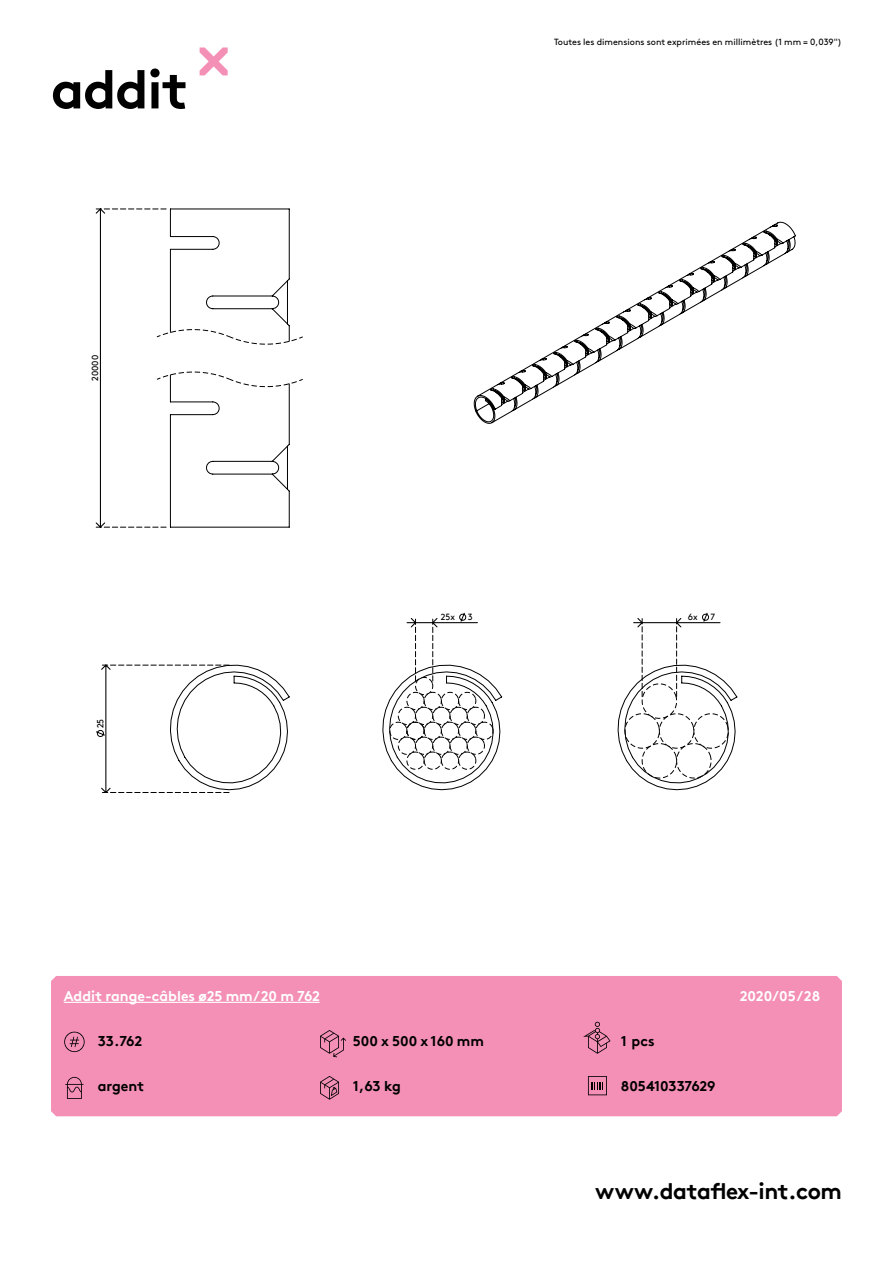
<style>
.page{position:relative;width:893px;height:1263px;background:#fff}
.page>*{position:absolute;margin:0;border:0;box-sizing:border-box;transform-origin:0 0}
.hoofdstuk{font:700 54px "Brown Pro TT";letter-spacing:-.02em;color:#000}
.t1{font:700 22.5px "Brown Pro TT";letter-spacing:-.02em;color:#000}
.specificaties{font:700 14.25px "Brown Pro TT";color:#000}
.t2{font:700 14.25px "Brown Pro TT";color:#fff}
.t3{font:9px "Brown";color:#000}
.t4{font:9px "Brown Pro TT Regular Alt";color:#000}
</style>
<div class="page">
<svg style="left:200px;top:47px;width:28px;height:28px"></svg>
<div style="left:51px;top:976px;width:791px;height:140px;background:#f490b6"></div>
<svg style="left:96px;top:664px;width:194px;height:129px"></svg>
<svg style="left:95px;top:208px;width:208px;height:320px"></svg>
<svg style="left:473px;top:221px;width:323px;height:203px"></svg>
<svg style="left:382px;top:612px;width:356px;height:178px"></svg>
<svg style="left:64px;top:1032px;width:21px;height:20px"></svg>
<svg style="left:65px;top:1077px;width:18px;height:22px"></svg>
<svg style="left:320px;top:1030px;width:26px;height:27px"></svg>
<svg style="left:583px;top:1022px;width:27px;height:32px"></svg>
<svg style="left:320px;top:1076px;width:19px;height:24px"></svg>
<svg style="left:588px;top:1076px;width:19px;height:19px"></svg>
<hr style="left:64px;top:1002px;width:256px;height:1px;background:#fff">
<p class="hoofdstuk" style="left:51px;top:46px;width:139px">addit</p>
<p class="t4" style="left:88px;top:381px;width:27px;rotate:-90deg">20000</p>
<p class="t4" style="left:94px;top:728px;width:11px;rotate:-90deg">25</p>
<p class="t3" style="left:554px;top:35px;width:289px">Toutes les dimensions sont exprimées en millimètres (1 mm = 0,039")</p>
<p class="t4" style="left:441px;top:610px;width:16px">25x</p>
<p class="t4" style="left:468px;top:610px;width:6px">3</p>
<p class="t4" style="left:688px;top:610px;width:11px">6x</p>
<p class="t4" style="left:710px;top:610px;width:6px">7</p>
<h3 class="t2" style="left:64px;top:985px;width:258px">Addit range-câbles ø25 mm/20 m 762</h3>
<h3 class="t2" style="left:740px;top:985px;width:82px">2020/05/28</h3>
<h3 class="specificaties" style="left:98px;top:1029px;width:46px">33.762</h3>
<p class="specificaties" style="left:98px;top:1074px;width:48px">argent</p>
<p class="specificaties" style="left:353px;top:1029px;width:133px">500 x 500 x 160 mm</p>
<p class="specificaties" style="left:621px;top:1029px;width:35px">1 pcs</p>
<p class="specificaties" style="left:353px;top:1074px;width:49px">1,63 kg</p>
<h3 class="specificaties" style="left:621px;top:1074px;width:96px">805410337629</h3>
<h2 class="t1" style="left:595px;top:1173px;width:248px">www.dataflex-int.com</h2>
</div>
